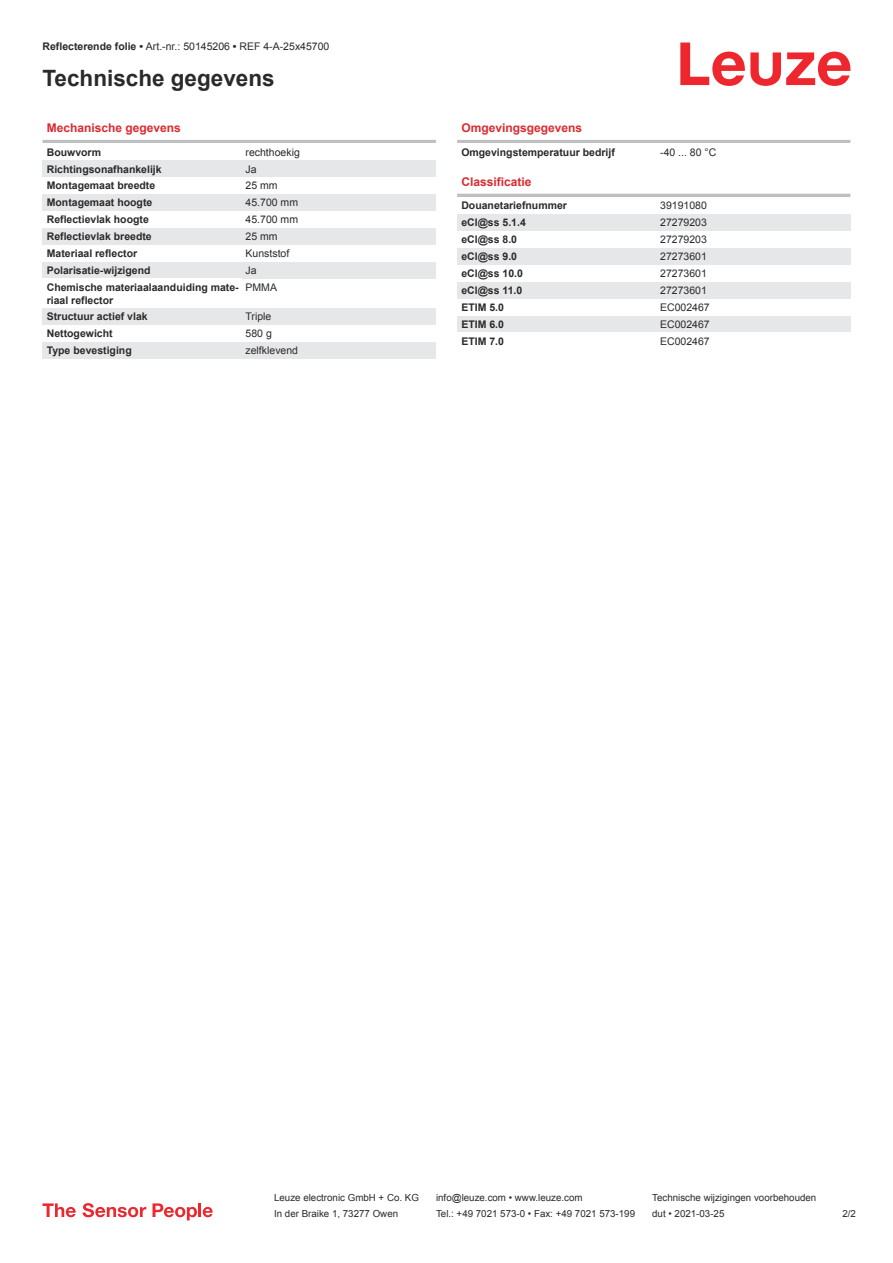
<style>
.page{position:relative;width:893px;height:1263px;background:#fff}
.page>*{position:absolute;margin:0;border:0;box-sizing:border-box;transform-origin:0 0}
.t1{font:700 22.5px "Arial";color:#2b292a}
.t2{font:700 12px "Arial";color:#db2a30}
.t3{font:700 10.5px/12.6px "Arial";color:#2b292a}
.t4{font:10.5px "Arial";color:#2b292a}
.t5{font:9.75px "Arial";color:#2b292a}
.s1{font-weight:700}
</style>
<div class="page">
<svg style="left:680px;top:43px;width:170px;height:43px"></svg>
<hr style="left:43px;top:140px;width:393px;height:3px;background:#bdbfc1">
<div style="left:43px;top:160px;width:199px;height:17px;background:#e6e7e9"></div>
<div style="left:242px;top:160px;width:194px;height:17px;background:#e6e7e9"></div>
<div style="left:43px;top:194px;width:199px;height:17px;background:#e6e7e9"></div>
<div style="left:242px;top:194px;width:194px;height:17px;background:#e6e7e9"></div>
<div style="left:43px;top:228px;width:199px;height:17px;background:#e6e7e9"></div>
<div style="left:242px;top:228px;width:194px;height:17px;background:#e6e7e9"></div>
<div style="left:43px;top:262px;width:199px;height:17px;background:#e6e7e9"></div>
<div style="left:242px;top:262px;width:194px;height:17px;background:#e6e7e9"></div>
<div style="left:43px;top:308px;width:199px;height:17px;background:#e6e7e9"></div>
<div style="left:242px;top:308px;width:194px;height:17px;background:#e6e7e9"></div>
<div style="left:43px;top:342px;width:199px;height:17px;background:#e6e7e9"></div>
<div style="left:242px;top:342px;width:194px;height:17px;background:#e6e7e9"></div>
<hr style="left:457px;top:140px;width:393px;height:3px;background:#bdbfc1">
<hr style="left:457px;top:194px;width:393px;height:3px;background:#bdbfc1">
<div style="left:457px;top:214px;width:200px;height:17px;background:#e6e7e9"></div>
<div style="left:657px;top:214px;width:193px;height:17px;background:#e6e7e9"></div>
<div style="left:457px;top:248px;width:200px;height:17px;background:#e6e7e9"></div>
<div style="left:657px;top:248px;width:193px;height:17px;background:#e6e7e9"></div>
<div style="left:457px;top:282px;width:200px;height:17px;background:#e6e7e9"></div>
<div style="left:657px;top:282px;width:193px;height:17px;background:#e6e7e9"></div>
<div style="left:457px;top:316px;width:200px;height:16px;background:#e6e7e9"></div>
<div style="left:657px;top:316px;width:193px;height:16px;background:#e6e7e9"></div>
<svg style="left:43px;top:1203px;width:33px;height:14px"></svg>
<svg style="left:83px;top:1203px;width:63px;height:14px"></svg>
<svg style="left:153px;top:1203px;width:44px;height:17px"></svg>
<hr style="left:198px;top:1203px;width:3px;height:14px;background:#ed272d">
<svg style="left:203px;top:1207px;width:10px;height:10px"></svg>
<p class="t4" style="left:43px;top:43px;width:288px"><span class="s1">Reflecterende folie •</span> Art.-nr.: 50145206 <span class="s1">•</span> REF 4-A-25x45700</p>
<h1 class="t1" style="left:43px;top:70px;width:234px">Technische gegevens</h1>
<p class="t2" style="left:47px;top:123px;width:136px">Mechanische gegevens</p>
<p class="t3" style="left:47px;top:147px;width:56px">Bouwvorm</p>
<p class="t4" style="left:246px;top:148px;width:56px">rechthoekig</p>
<p class="t3" style="left:47px;top:164px;width:116px">Richtingsonafhankelijk</p>
<p class="t4" style="left:246px;top:165px;width:13px">Ja</p>
<p class="t3" style="left:47px;top:180px;width:110px">Montagemaat breedte</p>
<p class="t4" style="left:246px;top:182px;width:34px">25 mm</p>
<p class="t3" style="left:47px;top:197px;width:107px">Montagemaat hoogte</p>
<p class="t4" style="left:246px;top:199px;width:54px">45.700 mm</p>
<p class="t3" style="left:47px;top:214px;width:104px">Reflectievlak hoogte</p>
<p class="t4" style="left:246px;top:216px;width:54px">45.700 mm</p>
<p class="t3" style="left:47px;top:231px;width:107px">Reflectievlak breedte</p>
<p class="t4" style="left:246px;top:232px;width:34px">25 mm</p>
<p class="t3" style="left:47px;top:248px;width:92px">Materiaal reflector</p>
<p class="t4" style="left:246px;top:249px;width:45px">Kunststof</p>
<p class="t3" style="left:47px;top:265px;width:105px">Polarisatie-wijzigend</p>
<p class="t4" style="left:246px;top:266px;width:13px">Ja</p>
<p class="t3" style="left:47px;top:282px;width:193px">Chemische materiaalaanduiding mate&shy;riaal reflector</p>
<p class="t4" style="left:246px;top:283px;width:33px">PMMA</p>
<p class="t3" style="left:47px;top:311px;width:102px">Structuur actief vlak</p>
<p class="t4" style="left:246px;top:313px;width:27px">Triple</p>
<p class="t3" style="left:47px;top:328px;width:67px">Nettogewicht</p>
<p class="t4" style="left:246px;top:330px;width:28px">580 g</p>
<p class="t3" style="left:47px;top:345px;width:86px">Type bevestiging</p>
<p class="t4" style="left:246px;top:347px;width:54px">zelfklevend</p>
<p class="t2" style="left:461px;top:123px;width:122px">Omgevingsgegevens</p>
<p class="t3" style="left:461px;top:147px;width:155px">Omgevingstemperatuur bedrijf</p>
<p class="t4" style="left:660px;top:148px;width:58px">-40 ... 80 °C</p>
<p class="t2" style="left:461px;top:177px;width:72px">Classificatie</p>
<p class="t3" style="left:461px;top:200px;width:107px">Douanetariefnummer</p>
<p class="t4" style="left:660px;top:202px;width:48px">39191080</p>
<p class="t3" style="left:461px;top:217px;width:66px">eCl@ss 5.1.4</p>
<p class="t4" style="left:660px;top:219px;width:48px">27279203</p>
<p class="t3" style="left:461px;top:234px;width:57px">eCl@ss 8.0</p>
<p class="t4" style="left:660px;top:236px;width:48px">27279203</p>
<p class="t3" style="left:461px;top:251px;width:57px">eCl@ss 9.0</p>
<p class="t4" style="left:660px;top:252px;width:48px">27273601</p>
<p class="t3" style="left:461px;top:268px;width:63px">eCl@ss 10.0</p>
<p class="t4" style="left:660px;top:269px;width:48px">27273601</p>
<p class="t3" style="left:461px;top:285px;width:63px">eCl@ss 11.0</p>
<p class="t4" style="left:660px;top:286px;width:48px">27273601</p>
<p class="t3" style="left:461px;top:302px;width:44px">ETIM 5.0</p>
<p class="t4" style="left:660px;top:303px;width:51px">EC002467</p>
<p class="t3" style="left:461px;top:319px;width:44px">ETIM 6.0</p>
<p class="t4" style="left:660px;top:320px;width:51px">EC002467</p>
<p class="t3" style="left:461px;top:336px;width:44px">ETIM 7.0</p>
<p class="t4" style="left:660px;top:337px;width:51px">EC002467</p>
<p class="t5" style="left:274px;top:1194px;width:146px">Leuze electronic GmbH + Co. KG</p>
<p class="t5" style="left:436px;top:1194px;width:148px">info@leuze.com • www.leuze.com</p>
<p class="t5" style="left:652px;top:1194px;width:166px">Technische wijzigingen voorbehouden</p>
<p class="t5" style="left:274px;top:1210px;width:126px">In der Braike 1, 73277 Owen</p>
<p class="t5" style="left:436px;top:1210px;width:201px">Tel.: +49 7021 573-0 • Fax: +49 7021 573-199</p>
<p class="t5" style="left:652px;top:1210px;width:74px">dut • 2021-03-25</p>
<p class="t5" style="left:842px;top:1210px;width:15px">2 /2</p>
</div>
